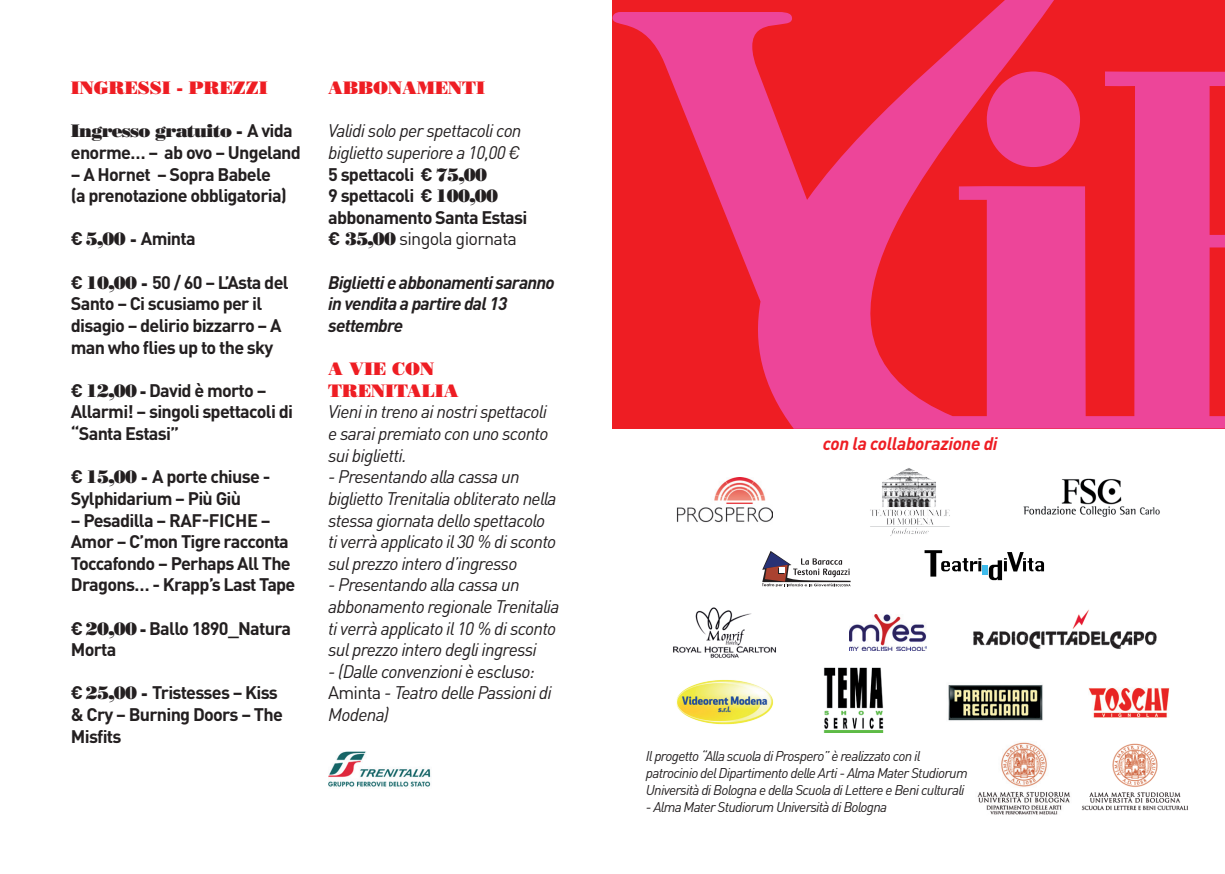
<style>
.page{position:relative;width:1225px;height:874px;background:#fff}
.page>*{position:absolute;margin:0;border:0;box-sizing:border-box;transform-origin:0 0}
.t1{font:italic 18px/21.6px "DIN Pro";letter-spacing:-.04em;color:#231f20}
.t2{font:700 18px/21.6px "DIN Pro";letter-spacing:-.04em;color:#231f20}
.t3{font:italic 700 18px/21.6px "DIN Pro";letter-spacing:-.04em;color:#231f20}
.t4{font:18px/21.6px "Bodoni Poster";color:#ee1d23}
.t5{font:18px "Bodoni Poster";letter-spacing:-.04em;color:#231f20}
.t6{font:italic 700 18px "DIN Pro";letter-spacing:-.02em;color:#ee1d23}
.t7{font:italic 14px/16.8px "DIN Pro";letter-spacing:-.05em;color:#231f20}
.s1{font-family:"DIN Pro";font-weight:700}
.s2{font-family:"Bodoni Poster";font-weight:400}
.s3{font-weight:700;font-style:normal}
.s4{font-family:"Bodoni Poster";font-style:normal}
.s5{font-style:normal}
</style>
<div class="page">
<img style="left:328px;top:751px;width:103px;height:36px">
<img style="left:870px;top:468px;width:80px;height:68px">
<svg style="left:762px;top:551px;width:88px;height:35px"></svg>
<img style="left:849px;top:614px;width:77px;height:35px">
<img style="left:973px;top:609px;width:184px;height:40px">
<img style="left:676px;top:680px;width:98px;height:45px">
<img style="left:823px;top:667px;width:61px;height:64px">
<img style="left:676px;top:477px;width:96px;height:46px">
<svg style="left:612px;top:0;width:613px;height:428px;background:#ed305b"></svg>
<img style="left:1023px;top:478px;width:137px;height:39px">
<svg style="left:924px;top:550px;width:57px;height:26px"></svg>
<svg style="left:989px;top:552px;width:55px;height:28px"></svg>
<div style="left:982px;top:565px;width:6px;height:9px;background:#3ebbeb"></div>
<img style="left:948px;top:684px;width:95px;height:37px">
<img style="left:1088px;top:687px;width:81px;height:29px">
<img style="left:1081px;top:743px;width:107px;height:68px">
<img style="left:977px;top:742px;width:94px;height:72px">
<img style="left:673px;top:607px;width:103px;height:51px">
<p class="t4" style="left:71px;top:77px;width:198px">INGRESSI - PREZZI</p>
<p class="t5" style="left:71px;top:120px;width:223px">Ingresso gratuito - <span class="s1">A vida</span></p>
<p class="t2" style="left:71px;top:139px;width:231px">enorme… – ab ovo – Ungeland</p>
<p class="t2" style="left:71px;top:161px;width:218px">– A Hornet – Sopra Babele (a prenotazione obbligatoria)</p>
<p class="t2" style="left:71px;top:226px;width:126px">€ <span class="s2">5,00 -</span> Aminta</p>
<p class="t2" style="left:71px;top:269px;width:219px">€ <span class="s2">10,00 -</span> 50 / 60 – L’Asta del<br>Santo – Ci scusiamo per il disagio – delirio bizzarro – A man who flies up to the sky</p>
<p class="t2" style="left:71px;top:377px;width:224px">€ <span class="s2">12,00 -</span> David è morto –<br>Allarmi! – singoli spettacoli di “Santa Estasi”</p>
<p class="t2" style="left:71px;top:463px;width:201px">€ <span class="s2">15,00 -</span> A porte chiuse -<br>Sylphidarium – Più Giù</p>
<p class="t2" style="left:71px;top:506px;width:165px">– Pesadilla – Raf-Fiche</p>
<p class="t2" style="left:71px;top:506px;width:226px;text-indent:190px">–<br>Amor – C’mon Tigre racconta<br>Toccafondo – Perhaps All The<br>Dragons… - Krapp’s Last Tape</p>
<p class="t2" style="left:71px;top:614px;width:222px">€ <span class="s2">20,00 -</span> Ballo 1890_Natura<br>Morta</p>
<p class="t2" style="left:71px;top:679px;width:213px">€ <span class="s2">25,00 -</span> Tristesses – Kiss &amp; Cry – Burning Doors – The<br>Misfits</p>
<p class="t4" style="left:328px;top:77px;width:158px">ABBONAMENTI</p>
<p class="t1" style="left:328px;top:118px;width:201px">Validi solo per spettacoli con biglietto superiore a 10,00 €<br><span class="s3">5 spettacoli €</span> <span class="s4">75,00<br></span><span class="s3">9 spettacoli €</span> <span class="s4">100,00 </span><span class="s3">abbonamento Santa Estasi €</span> <span class="s4">35,00</span> <span class="s5">singola giornata</span></p>
<p class="t3" style="left:328px;top:269px;width:228px">Biglietti e abbonamenti saranno in vendita a partire dal 13 settembre</p>
<p class="t4" style="left:328px;top:357px;width:79px">A VIE con<br>Trenitalia</p>
<p class="t1" style="left:328px;top:399px;width:222px;text-align:justify">Vieni in treno ai nostri spettacoli e sarai premiato con uno sconto sui biglietti.</p>
<p class="t1" style="left:328px;top:464px;width:230px">- Presentando alla cassa un biglietto Trenitalia obliterato nella stessa giornata dello spettacolo ti verrà applicato il 30 % di sconto sul prezzo intero d’ingresso</p>
<p class="t1" style="left:328px;top:572px;width:233px">- Presentando alla cassa un abbonamento regionale Trenitalia ti verrà applicato il 10 % di sconto sul prezzo intero degli ingressi</p>
<p class="t1" style="left:328px;top:658px;width:225px">- (Dalle convenzioni è escluso:<br><span class="s5">Aminta</span> - Teatro delle Passioni di<br>Modena)</p>
<p class="t6" style="left:823px;top:428px;width:177px">con la collaborazione di</p>
<p class="t7" style="left:646px;top:746px;width:323px">Il progetto “Alla scuola di Prospero” è realizzato con il patrocinio del Dipartimento delle Arti - Alma Mater Studiorum<br>Università di Bologna e della Scuola di Lettere e Beni culturali</p>
<p class="t7" style="left:646px;top:796px;width:243px">- Alma Mater Studiorum Università di Bologna</p>
</div>
